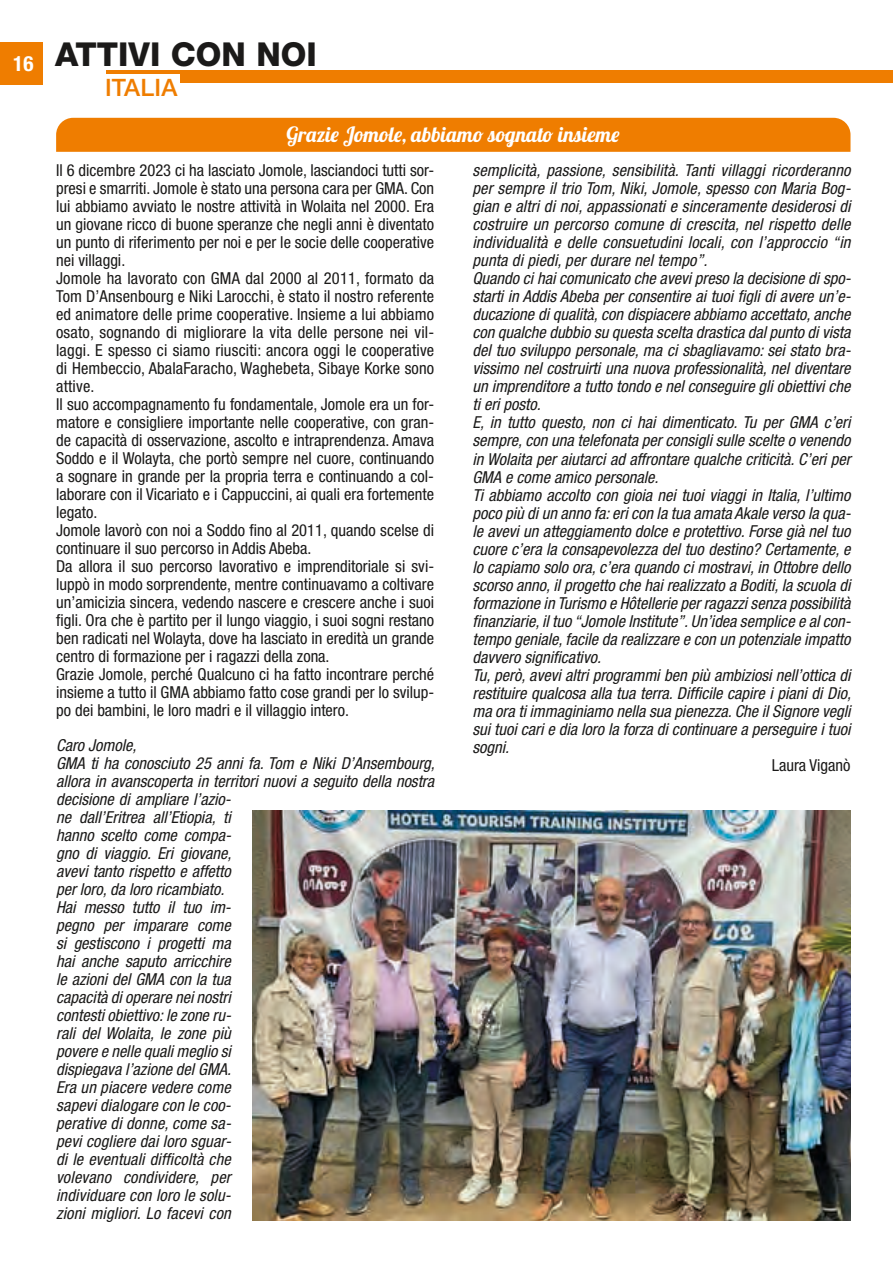
<style>
.page{position:relative;width:893px;height:1263px;background:#fff}
.page>*{position:absolute;margin:0;border:0;box-sizing:border-box;transform-origin:0 0}
.t1{font:800 33px "Helvetica Neue LT Std";color:#1b1a19}
.t2{font:500 24px "Helvetica Neue LT Std";letter-spacing:.01em;color:#ef7d00}
.t3{font:21px "Lobster";color:#fff}
.t4{font:italic condensed 16.5px/18px "Helvetica Neue LT Std";color:#1b1a19}
.t5{font:condensed 16.5px/18px "Helvetica Neue LT Std";color:#1b1a19}
</style>
<div class="page">
<div style="left:106px;top:70px;width:787px;height:13px;background:#ef7d00"></div>
<div style="left:0;top:43px;width:43px;height:42px;background:#ef7d00"></div>
<div style="left:105px;top:74px;width:75px;height:22px;background:#fff"></div>
<div style="left:56px;top:118px;width:794px;height:34px;background:#ef7d00"></div>
<img style="left:252px;top:810px;width:598px;height:410px">
<h1 class="t1" style="left:13px;top:35px;width:305px"><sub>16</sub> ATTIVI CON NOI</h1>
<h2 class="t2" style="left:105px;top:73px;width:74px">ITALIA</h2>
<p class="t3" style="left:286px;top:121px;width:335px">Grazie Jomole, abbiamo sognato insieme</p>
<p class="t5" style="left:56px;top:161px;width:380px">Il 6 dicembre 2023 ci ha lasciato Jomole, lasciandoci tutti sor&shy;presi e smarriti. Jomole è stato una persona cara per GMA. Con lui abbiamo avviato le nostre attività in Wolaita nel 2000. Era un giovane ricco di buone speranze che negli anni è diventato un punto di riferimento per noi e per le socie delle cooperative nei villaggi.<br>Jomole ha lavorato con GMA dal 2000 al 2011, formato da Tom D’Ansenbourg e Niki Larocchi, è stato il nostro referente ed animatore delle prime cooperative. Insieme a lui abbiamo osato, sognando di migliorare la vita delle persone nei vil&shy;laggi. E spesso ci siamo riusciti: ancora oggi le cooperative di Hembeccio, AbalaFaracho, Waghebeta, Sibaye Korke sono attive.<br>Il suo accompagnamento fu fondamentale, Jomole era un for&shy;matore e consigliere importante nelle cooperative, con gran&shy;de capacità di osservazione, ascolto e intraprendenza. Amava Soddo e il Wolayta, che portò sempre nel cuore, continuando a sognare in grande per la propria terra e continuando a col&shy;laborare con il Vicariato e i Cappuccini, ai quali era fortemente legato.<br>Jomole lavorò con noi a Soddo fino al 2011, quando scelse di continuare il suo percorso in Addis Abeba.<br>Da allora il suo percorso lavorativo e imprenditoriale si svi&shy;luppò in modo sorprendente, mentre continuavamo a coltivare un’amicizia sincera, vedendo nascere e crescere anche i suoi figli. Ora che è partito per il lungo viaggio, i suoi sogni restano ben radicati nel Wolayta, dove ha lasciato in eredità un grande centro di formazione per i ragazzi della zona.<br>Grazie Jomole, perché Qualcuno ci ha fatto incontrare perché insieme a tutto il GMA abbiamo fatto cose grandi per lo svilup&shy;po dei bambini, le loro madri e il villaggio intero.</p>
<p class="t4" style="left:56px;top:736px;width:380px">Caro Jomole,<br>GMA ti ha conosciuto 25 anni fa. Tom e Niki D’Ansembourg, allora in avanscoperta in territori nuovi a seguito della nostra decisione di ampliare l’azio-<br>ne dall’Eritrea all’Etiopia, ti<br>hanno scelto come compa-<br>gno di viaggio. Eri giovane,<br>avevi tanto rispetto e affetto<br>per loro, da loro ricambiato.<br>Hai messo tutto il tuo im-<br>pegno per imparare come<br>si gestiscono i progetti ma<br>hai anche saputo arricchire<br>le azioni del GMA con la tua<br>capacità di operare nei nostri<br>contesti obiettivo: le zone ru-<br>rali del Wolaita, le zone più<br>povere e nelle quali meglio si<br>dispiegava l’azione del GMA.<br>Era un piacere vedere come<br>sapevi dialogare con le coo-<br>perative di donne, come sa-<br>pevi cogliere dai loro sguar-<br>di le eventuali difficoltà che<br>volevano condividere, per<br>individuare con loro le solu-<br>zioni migliori. Lo facevi con</p>
<p class="t4" style="left:472px;top:162px;width:380px">semplicità, passione, sensibilità. Tanti villaggi ricorderanno per sempre il trio Tom, Niki, Jomole, spesso con Maria Bog&shy;gian e altri di noi, appassionati e sinceramente desiderosi di costruire un percorso comune di crescita, nel rispetto delle individualità e delle consuetudini locali, con l’approccio “in punta di piedi, per durare nel tempo”.<br>Quando ci hai comunicato che avevi preso la decisione di spo&shy;starti in Addis Abeba per consentire ai tuoi figli di avere un’e&shy;ducazione di qualità, con dispiacere abbiamo accettato, anche con qualche dubbio su questa scelta drastica dal punto di vista del tuo sviluppo personale, ma ci sbagliavamo: sei stato bra&shy;vissimo nel costruirti una nuova professionalità, nel diventare un imprenditore a tutto tondo e nel conseguire gli obiettivi che ti eri posto.<br>E, in tutto questo, non ci hai dimenticato. Tu per GMA c’eri sempre, con una telefonata per consigli sulle scelte o venendo in Wolaita per aiutarci ad affrontare qualche criticità. C’eri per GMA e come amico personale.<br>Ti abbiamo accolto con gioia nei tuoi viaggi in Italia, l’ultimo poco più di un anno fa: eri con la tua amata Akale verso la qua&shy;le avevi un atteggiamento dolce e protettivo. Forse già nel tuo cuore c’era la consapevolezza del tuo destino? Certamente, e lo capiamo solo ora, c’era quando ci mostravi, in Ottobre dello scorso anno, il progetto che hai realizzato a Boditi, la scuola di formazione in Turismo e Hôtellerie per ragazzi senza possibilità finanziarie, il tuo “Jomole Institute”. Un’idea semplice e al con&shy;tempo geniale, facile da realizzare e con un potenziale impatto davvero significativo.<br>Tu, però, avevi altri programmi ben più ambiziosi nell’ottica di restituire qualcosa alla tua terra. Difficile capire i piani di Dio, ma ora ti immaginiamo nella sua pienezza. Che il Signore vegli sui tuoi cari e dia loro la forza di continuare a perseguire i tuoi sogni.</p>
<p class="t5" style="left:772px;top:756px;width:80px">Laura Viganò</p>
</div>
